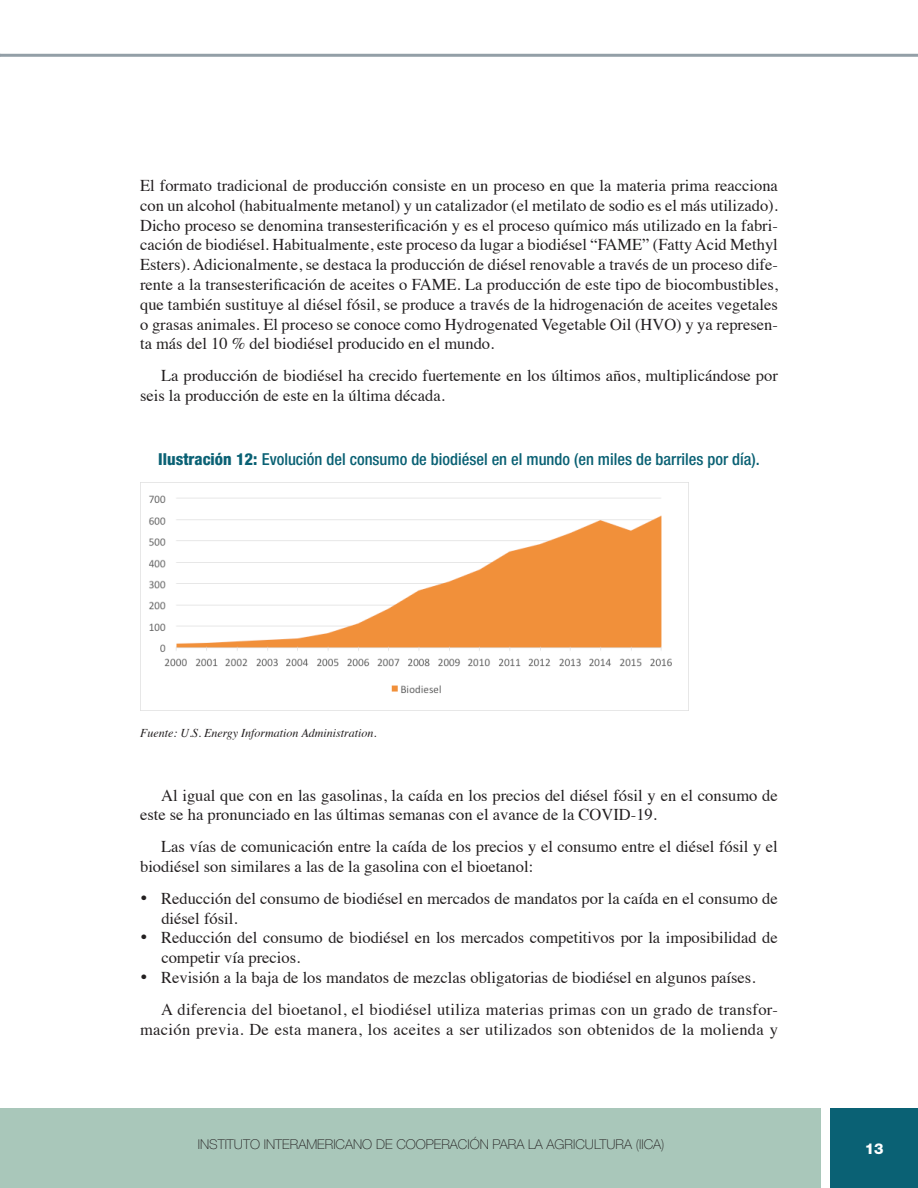
<style>
.page{position:relative;width:918px;height:1188px;background:#fff}
.page>*{position:absolute;margin:0;border:0;box-sizing:border-box;transform-origin:0 0}
.List_Paragraph{font:16.5px/19.8px "Times";color:#231f20}
.List_Paragraph-2{font:16.5px/19.8px "Times";letter-spacing:.02em;color:#231f20;text-align:right}
.t1{font:500 condensed 16.5px "Helvetica Neue";color:#0a6174}
.t2{font:800 15px "Helvetica Neue";color:#fff}
.t3{font:100 13.5px "Helvetica Neue";color:#231f20}
.t4{font:italic 12px "Times";color:#231f20}
.s1{font-weight:800}
</style>
<div class="page">
<div style="left:0;top:1108px;width:821px;height:80px;background:#a9c7ba"></div>
<div style="left:831px;top:1108px;width:87px;height:80px;background:#0a6174"></div>
<hr style="left:0;top:54px;width:918px;height:3px;background:#939fa7">
<img style="left:140px;top:483px;width:548px;height:228px">
<p class="List_Paragraph" style="left:140px;top:174px;width:639px;text-align:justify">El formato tradicional de producción consiste en un proceso en que la materia prima reacciona con un alcohol (habitualmente metanol) y un catalizador (el metilato de sodio es el más utilizado).<br>Dicho proceso se denomina transesterificación y es el proceso químico más utilizado en la fabri&shy;cación de biodiésel. Habitualmente, este proceso da lugar a biodiésel “FAME” (Fatty Acid Methyl Esters). Adicionalmente, se destaca la producción de diésel renovable a través de un proceso dife&shy;rente a la transesterificación de aceites o FAME. La producción de este tipo de biocombustibles, que también sustituye al diésel fósil, se produce a través de la hidrogenación de aceites vegetales o grasas animales. El proceso se conoce como Hydrogenated Vegetable Oil (HVO) y ya represen&shy;ta más del 10 % del biodiésel producido en el mundo.</p>
<p class="List_Paragraph" style="left:140px;top:364px;width:639px;text-indent:21px">La producción de biodiésel ha crecido fuertemente en los últimos años, multiplicándose por seis la producción de este en la última década.</p>
<p class="t1" style="left:158px;top:449px;width:603px"><span class="s1">Ilustración 12:</span> Evolución del consumo de biodiésel en el mundo (en miles de barriles por día).</p>
<p class="t4" style="left:140px;top:723px;width:238px">Fuente: U.S. Energy Information Administration.</p>
<p class="List_Paragraph" style="left:140px;top:784px;width:639px;text-indent:21px">Al igual que con en las gasolinas, la caída en los precios del diésel fósil y en el consumo de este se ha pronunciado en las últimas semanas con el avance de la COVID-19.</p>
<p class="List_Paragraph" style="left:140px;top:835px;width:639px;text-indent:21px">Las vías de comunicación entre la caída de los precios y el consumo entre el diésel fósil y el biodiésel son similares a las de la gasolina con el bioetanol:</p>
<p class="List_Paragraph" style="left:161px;top:887px;width:618px;text-indent:-21px">• Reducción del consumo de biodiésel en mercados de mandatos por la caída en el consumo de diésel fósil.</p>
<p class="List_Paragraph" style="left:161px;top:927px;width:618px;text-indent:-21px">• Reducción del consumo de biodiésel en los mercados competitivos por la imposibilidad de competir vía precios.</p>
<p class="List_Paragraph" style="left:140px;top:966px;width:617px">• Revisión a la baja de los mandatos de mezclas obligatorias de biodiésel en algunos países.</p>
<p class="List_Paragraph-2" style="left:140px;top:998px;width:639px">A diferencia del bioetanol, el biodiésel utiliza materias primas con un grado de transfor&shy;mación previa. De esta manera, los aceites a ser utilizados son obtenidos de la molienda y</p>
<p class="t3" style="left:198px;top:1137px;width:468px">INSTITUTO INTERAMERICANO DE COOPERACIÓN PARA LA AGRICULTURA (IICA)</p>
<p class="t2" style="left:865px;top:1140px;width:20px">13</p>
</div>
